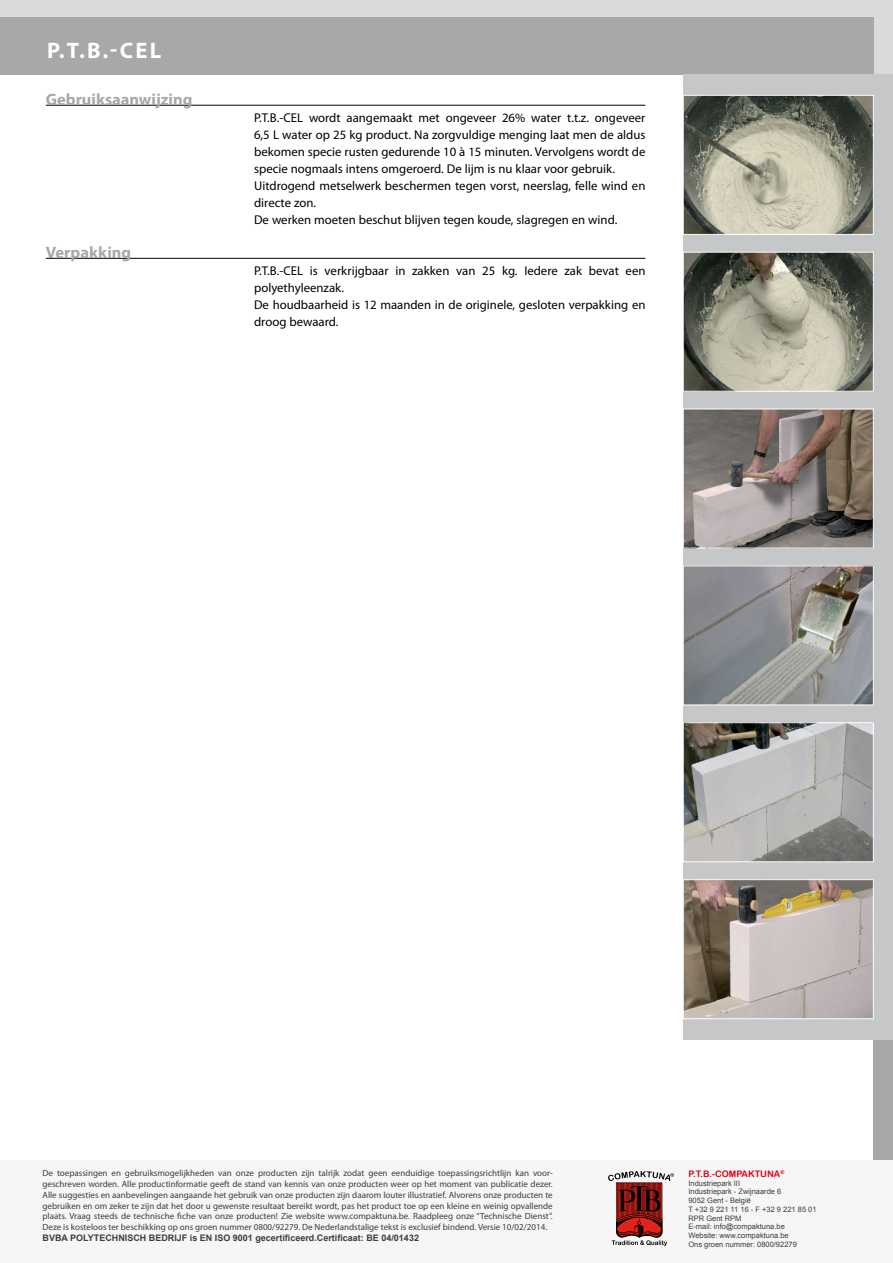
<style>
.page{position:relative;width:893px;height:1263px;background:#fff}
.page>*{position:absolute;margin:0;border:0;box-sizing:border-box;transform-origin:0 0}
.t1{font:700 22.5px "Myriad Pro";color:#fff}
.t2{font:700 16.5px "Myriad Pro";color:#a7a8aa}
.t3{font:12.75px/17px "Myriad Pro";color:#000}
.t4{font:9px/10.8px "Myriad Pro";color:#3e3d40;text-align:justify}
.t5{font:700 9px "Arial";color:#3e3d40}
.t6{font:9px "Arial Rounded MT Bold";color:#e2001a}
.t7{font:7.5px/8.7px "Arial";color:#3e3d40}
</style>
<div class="page">
<div style="left:873px;top:0;width:20px;height:1263px;background:#a7a8aa"></div>
<div style="left:0;top:0;width:893px;height:75px;background:#d9dadb"></div>
<div style="left:0;top:17px;width:873px;height:58px;background:#a7a8aa"></div>
<div style="left:684px;top:75px;width:209px;height:965px;background:#c6c7c8"></div>
<img style="left:685px;top:97px;width:187px;height:136px">
<div style="left:683px;top:95px;width:191px;height:140px;border:1px solid #fff"></div>
<img style="left:685px;top:254px;width:187px;height:136px">
<div style="left:683px;top:252px;width:191px;height:140px;border:1px solid #fff"></div>
<img style="left:685px;top:411px;width:187px;height:135px">
<div style="left:683px;top:409px;width:191px;height:139px;border:1px solid #fff"></div>
<img style="left:685px;top:567px;width:187px;height:136px">
<div style="left:683px;top:565px;width:191px;height:140px;border:1px solid #fff"></div>
<img style="left:685px;top:724px;width:187px;height:136px">
<div style="left:683px;top:722px;width:191px;height:140px;border:1px solid #fff"></div>
<img style="left:685px;top:881px;width:187px;height:136px">
<div style="left:683px;top:879px;width:191px;height:140px;border:1px solid #fff"></div>
<hr style="left:46px;top:105px;width:599px;height:1px;background:#000">
<hr style="left:46px;top:258px;width:599px;height:1px;background:#000">
<div style="left:0;top:1161px;width:893px;height:102px;background:#f6f6f6"></div>
<svg style="left:608px;top:1171px;width:66px;height:75px"></svg>
<h1 class="t1" style="left:47px;top:38px;width:116px">P.T.B.-CEL</h1>
<h2 class="t2" style="left:46px;top:90px;width:148px">Gebruiksaanwijzing</h2>
<h2 class="t2" style="left:46px;top:243px;width:87px">Verpakking</h2>
<p class="t3" style="left:254px;top:110px;width:393px">P.T.B.-CEL wordt aangemaakt met ongeveer 26% water t.t.z. ongeveer 6,5 L water op 25 kg product. Na zorgvuldige menging laat men de aldus bekomen specie rusten gedurende 10 à 15 minuten. Vervolgens wordt de specie nogmaals intens omgeroerd. De lijm is nu klaar voor gebruik.<br>Uitdrogend metselwerk beschermen tegen vorst, neerslag, felle wind en directe zon.<br>De werken moeten beschut blijven tegen koude, slagregen en wind.</p>
<h3 class="t3" style="left:254px;top:263px;width:393px">P.T.B.-CEL is verkrijgbaar in zakken van 25 kg. Iedere zak bevat een polyethyleenzak.<br>De houdbaarheid is 12 maanden in de originele, gesloten verpakking en droog bewaard.</h3>
<p class="t4" style="left:43px;top:1168px;width:512px">De toepassingen en gebruiksmogelijkheden van onze producten zijn talrijk zodat geen eenduidige toepassingsrichtlijn kan voor&shy;geschreven worden. Alle productinformatie geeft de stand van kennis van onze producten weer op het moment van publicatie dezer.<br>Alle suggesties en aanbevelingen aangaande het gebruik van onze producten zijn daarom louter illustratief. Alvorens onze producten te gebruiken en om zeker te zijn dat het door u gewenste resultaat bereikt wordt, pas het product toe op een kleine en weinig opvallende plaats. Vraag steeds de technische fiche van onze producten! Zie website www.compaktuna.be. Raadpleeg onze “Technische Dienst”.<br>Deze is kosteloos ter beschikking op ons groen nummer 0800/92279. De Nederlandstalige tekst is exclusief bindend. Versie 10/02/2014.</p>
<p class="t5" style="left:43px;top:1232px;width:378px">BVBA POLYTECHNISCH BEDRIJF is EN ISO 9001 gecertificeerd.Certificaat: BE 04/01432</p>
<p class="t6" style="left:688px;top:1168px;width:97px">P.T.B.-COMPAKTUNA<sup>®</sup></p>
<p class="t7" style="left:688px;top:1179px;width:130px">Industriepark III<br>Industriepark - Zwijnaarde 6<br>9052 Gent - België<br>T +32 9 221 11 16 - F +32 9 221 85 01<br>RPR Gent RPM<br>E-mail: info@compaktuna.be<br>Website: www.compaktuna.be<br>Ons groen nummer: 0800/92279</p>
</div>
